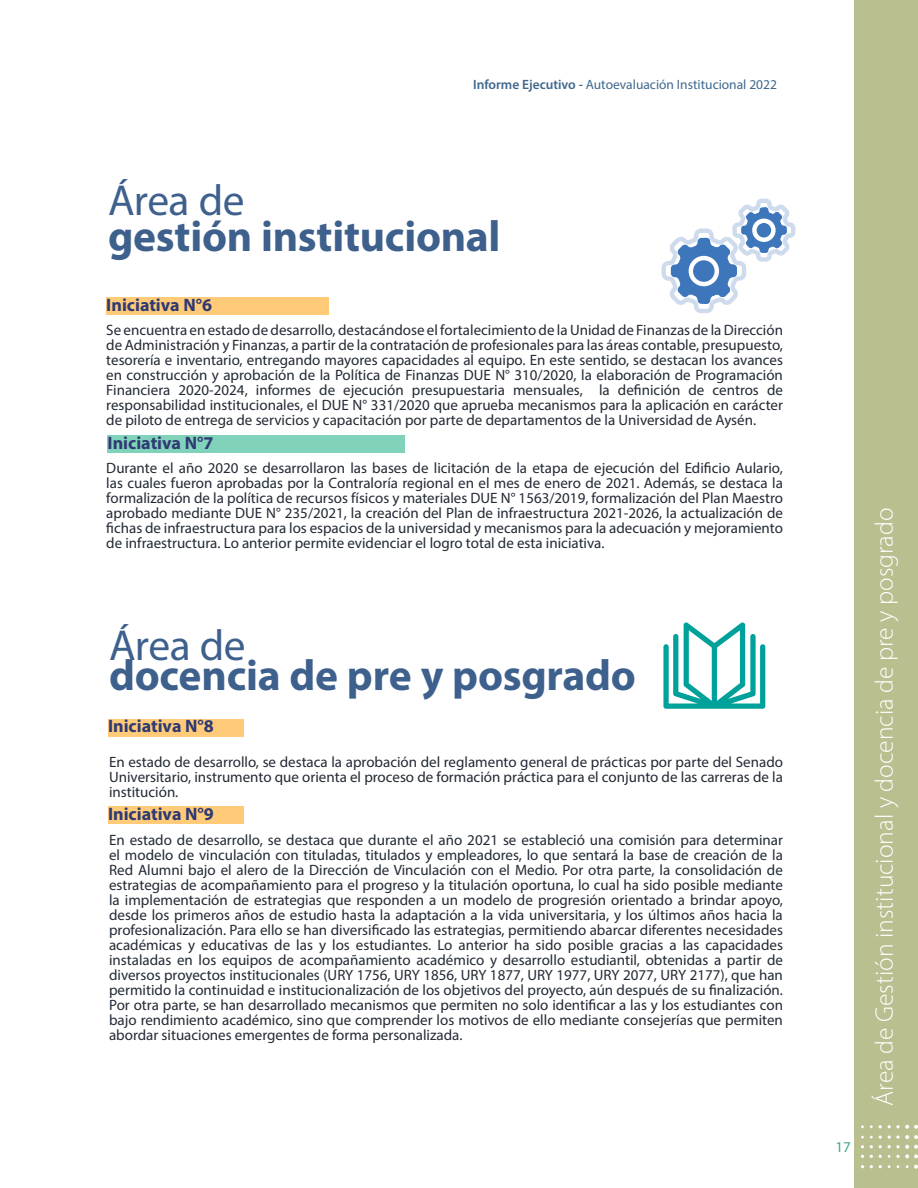
<style>
.page{position:relative;width:918px;height:1188px;background:#fff}
.page>*{position:absolute;margin:0;border:0;box-sizing:border-box;transform-origin:0 0}
.t1{font:700 43.5px "Myriad Pro";letter-spacing:-.005em;color:#3e608c}
.t2{font:43.5px "Myriad Pro";letter-spacing:-.015em;color:#3e608c}
.t3{font:300 25.5px "Myriad Pro";color:#fff}
.t4{font:700 18px "Myriad Pro";color:#2f3973}
.t5{font:15px/15px "Myriad Pro";color:#222a35;text-align:justify}
.t6{font:15px "Myriad Pro";color:#41a689}
.t7{font:13.5px "Myriad Pro";color:#3f688c}
.s1{font-weight:600}
</style>
<div class="page">
<div style="left:854px;top:0;width:64px;height:1188px;background:#babf8f"></div>
<svg style="left:888px;top:1125px;width:30px;height:4px"></svg>
<svg style="left:888px;top:1135px;width:30px;height:4px"></svg>
<svg style="left:906px;top:1165px;width:12px;height:4px"></svg>
<svg style="left:888px;top:1145px;width:30px;height:13px"></svg>
<div style="left:106px;top:297px;width:223px;height:18px;background:#ffcb79"></div>
<div style="left:108px;top:435px;width:297px;height:18px;background:#81d2bb"></div>
<div style="left:108px;top:806px;width:136px;height:18px;background:#ffcb79"></div>
<div style="left:108px;top:719px;width:136px;height:18px;background:#ffcb79"></div>
<svg style="left:663px;top:622px;width:102px;height:87px"></svg>
<svg style="left:662px;top:199px;width:133px;height:114px"></svg>
<p class="t7" style="left:473px;top:76px;width:306px"><span class="s1">Informe Ejecutivo -</span> Autoevaluación Institucional 2022</p>
<h1 class="t2" style="left:108px;top:174px;width:138px">Área de</h1>
<h1 class="t1" style="left:108px;top:208px;width:394px">gestión institucional</h1>
<p class="t4" style="left:106px;top:293px;width:107px">Iniciativa N°6</p>
<p class="t5" style="left:106px;top:322px;width:678px">Se encuentra en estado de desarrollo, destacándose el fortalecimiento de la Unidad de Finanzas de la Dirección de Administración y Finanzas, a partir de la contratación de profesionales para las áreas contable, presupuesto, tesorería e inventario, entregando mayores capacidades al equipo. En este sentido, se destacan los avances en construcción y aprobación de la Política de Finanzas DUE N° 310/2020, la elaboración de Programación Financiera 2020-2024, informes de ejecución presupuestaria mensuales, la definición de centros de responsabilidad institucionales, el DUE N° 331/2020 que aprueba mecanismos para la aplicación en carácter de piloto de entrega de servicios y capacitación por parte de departamentos de la Universidad de Aysén.</p>
<p class="t5" style="left:106px;top:460px;width:678px">Durante el año 2020 se desarrollaron las bases de licitación de la etapa de ejecución del Edificio Aulario, las cuales fueron aprobadas por la Contraloría regional en el mes de enero de 2021. Además, se destaca la formalización de la política de recursos físicos y materiales DUE N° 1563/2019, formalización del Plan Maestro aprobado mediante DUE N° 235/2021, la creación del Plan de infraestructura 2021-2026, la actualización de fichas de infraestructura para los espacios de la universidad y mecanismos para la adecuación y mejoramiento de infraestructura. Lo anterior permite evidenciar el logro total de esta iniciativa.</p>
<p class="t4" style="left:108px;top:431px;width:107px">Iniciativa N°7</p>
<h1 class="t2" style="left:109px;top:619px;width:138px">Área de</h1>
<h1 class="t1" style="left:109px;top:647px;width:528px">docencia de pre y posgrado</h1>
<p class="t4" style="left:108px;top:714px;width:107px">Iniciativa N°8</p>
<p class="t5" style="left:109px;top:754px;width:676px">En estado de desarrollo, se destaca la aprobación del reglamento general de prácticas por parte del Senado Universitario, instrumento que orienta el proceso de formación práctica para el conjunto de las carreras de la institución.</p>
<p class="t5" style="left:109px;top:832px;width:676px">En estado de desarrollo, se destaca que durante el año 2021 se estableció una comisión para determinar el modelo de vinculación con tituladas, titulados y empleadores, lo que sentará la base de creación de la Red Alumni bajo el alero de la Dirección de Vinculación con el Medio. Por otra parte, la consolidación de estrategias de acompañamiento para el progreso y la titulación oportuna, lo cual ha sido posible mediante la implementación de estrategias que responden a un modelo de progresión orientado a brindar apoyo, desde los primeros años de estudio hasta la adaptación a la vida universitaria, y los últimos años hacia la profesionalización. Para ello se han diversificado las estrategias, permitiendo abarcar diferentes necesidades académicas y educativas de las y los estudiantes. Lo anterior ha sido posible gracias a las capacidades instaladas en los equipos de acompañamiento académico y desarrollo estudiantil, obtenidas a partir de diversos proyectos institucionales (URY 1756, URY 1856, URY 1877, URY 1977, URY 2077, URY 2177), que han permitido la continuidad e institucionalización de los objetivos del proyecto, aún después de su finalización.<br>Por otra parte, se han desarrollado mecanismos que permiten no solo identificar a las y los estudiantes con bajo rendimiento académico, sino que comprender los motivos de ello mediante consejerías que permiten abordar situaciones emergentes de forma personalizada.</p>
<p class="t4" style="left:108px;top:802px;width:107px">Iniciativa N°9</p>
<p class="t6" style="left:836px;top:1138px;width:17px">17</p>
<h2 class="t3" style="left:869px;top:1106px;width:599px;rotate:-90deg">Área de Gestión institucional y docencia de pre y posgrado</h2>
</div>
